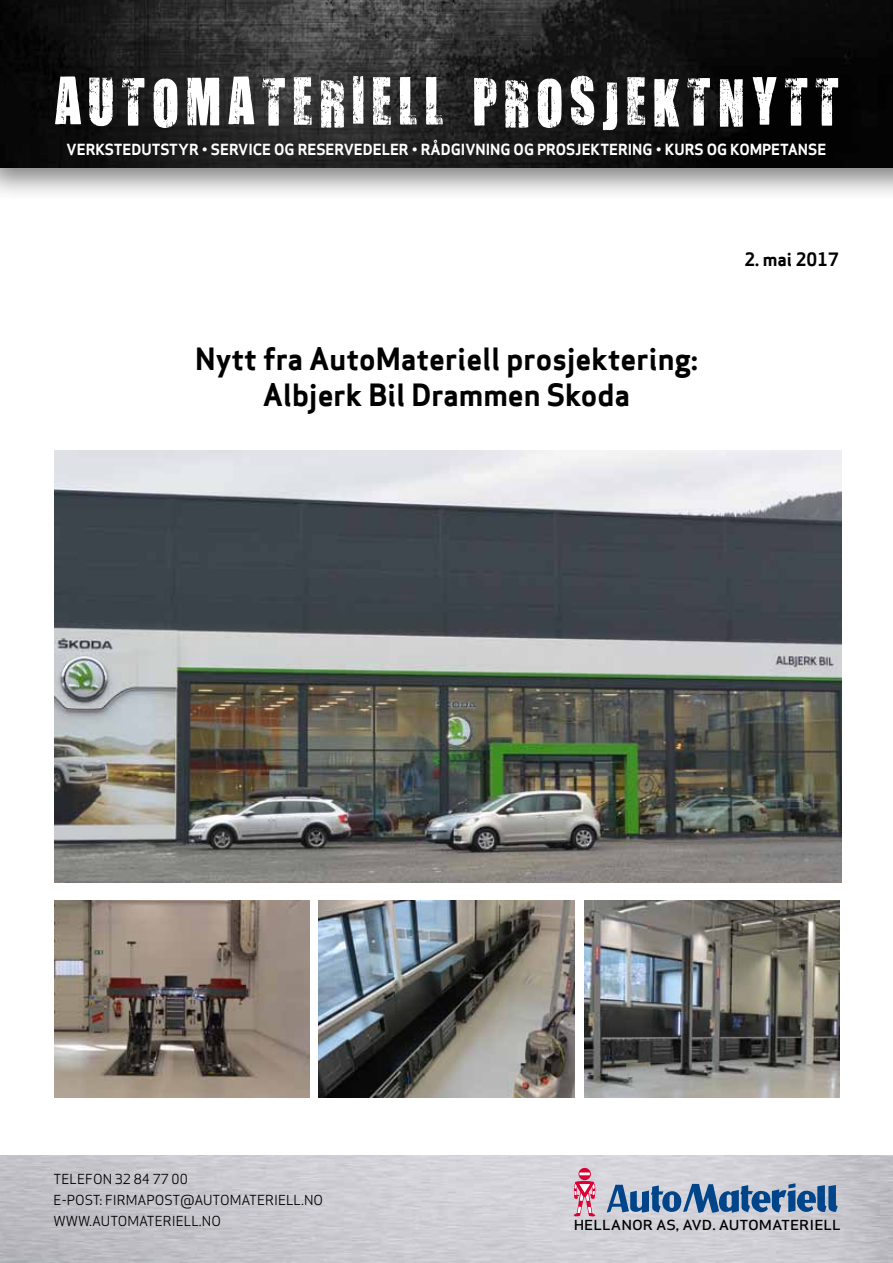
<style>
.page{position:relative;width:893px;height:1263px;background:#fff}
.page>*{position:absolute;margin:0;border:0;box-sizing:border-box;transform-origin:0 0}
.t1{font:55.5px "You Are Loved";letter-spacing:.12em;color:#fff}
.t2{font:700 30px/36px "Apex Sans";color:#000;text-align:center}
.t3{font:700 18px "Apex Sans";color:#000}
.t4{font:700 15px "Apex Sans";color:#fff}
.t5{font:13.5px/21px "Apex Sans";color:#000}
.t6{font:500 13.5px "Apex Sans";color:#000;scale:1.13 1}
</style>
<div class="page">
<div style="left:0;top:0;width:893px;height:201px;background:#000;opacity:.5"></div>
<img style="left:0;top:0;width:893px;height:168px">
<svg style="left:578px;top:1168px;width:13px;height:12px"></svg>
<svg style="left:574px;top:1172px;width:22px;height:44px"></svg>
<svg style="left:607px;top:1183px;width:231px;height:30px;background:#6c8cb1"></svg>
<img style="left:54px;top:900px;width:255px;height:198px">
<img style="left:585px;top:900px;width:255px;height:198px">
<img style="left:319px;top:900px;width:255px;height:198px">
<img style="left:54px;top:450px;width:787px;height:432px">
<h1 class="t1" style="left:54px;top:64px;width:786px">AUTOMATERIELL PROSJEKTNYTT</h1>
<p class="t4" style="left:67px;top:139px;width:761px">VERKSTEDUTSTYR • SERVICE OG RESERVEDELER • RÅDGIVNING OG PROSJEKTERING • KURS OG KOMPETANSE</p>
<h2 class="t2" style="left:195px;top:341px;width:504px">Nytt fra AutoMateriell prosjektering:<br>Albjerk Bil Drammen Skoda</h2>
<p class="t3" style="left:744px;top:248px;width:96px">2. mai 2017</p>
<p class="t5" style="left:54px;top:1167px;width:271px">TELEFON 32 84 77 00<br>E-POST: FIRMAPOST@AUTOMATERIELL.NO<br>WWW.AUTOMATERIELL.NO</p>
<p class="t6" style="left:574px;top:1213px;width:238px">HELLANOR AS, AVD. AUTOMATERIELL</p>
</div>
